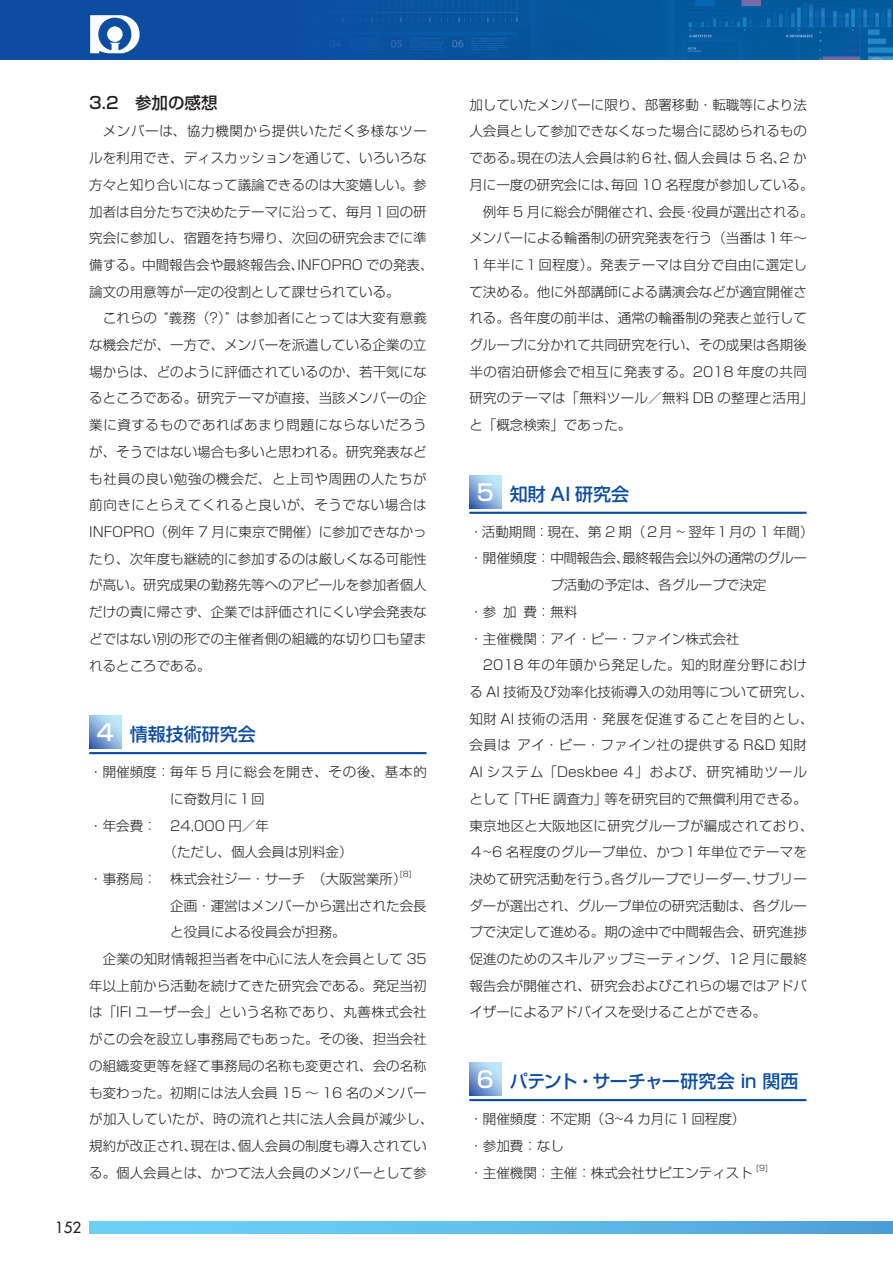
<style>
.page{position:relative;width:893px;height:1263px;background:#fff}
.page>*{position:absolute;margin:0;border:0;box-sizing:border-box;transform-origin:0 0}
.t1{font:500 18px "Shin Go Pro";letter-spacing:-.02em;color:#0d4da1}
.t2{font:500 18px "Shin Go Pro";color:#0d4da1}
.t3{font:500 16.5px "Shin Go Pr 5";color:#231f20}
.t4{font:500 15px "Futura Std";color:#231f20}
.t5{font:300 13.5px/26.7px "Shin Go Pr 5";color:#231f20}
.t6{font:300 13.5px "Shin Go Pr 5";letter-spacing:.02em;color:#231f20}
.t7{font:300 13.5px "Shin Go Pr 5";letter-spacing:.04em;color:#231f20}
.t8{font:300 13.5px "Shin Go Pr 5";letter-spacing:.07em;color:#231f20}
.t9{font:300 13.5px "Shin Go Pr 5";letter-spacing:.03em;color:#231f20}
.t10{font:300 13.5px "Shin Go Pr 5";letter-spacing:-.025em;color:#231f20}
.t11{font:300 13.5px "Shin Go Pr 5";letter-spacing:.025em;color:#231f20}
.t12{font:300 13.5px "Shin Go Pr 5";letter-spacing:.05em;color:#231f20}
.t13{font:300 13.5px "Shin Go Pr 5";letter-spacing:.055em;color:#231f20}
.t14{font:300 7.8px "Shin Go Pr 5";color:#231f20}
.s1{font-family:"Shin Go Pr 5";font-size:22.5px;color:#fff}
</style>
<div class="page">
<svg style="left:89px;top:1221px;width:804px;height:12px;background:#5fbbe9"></svg>
<div style="left:0;top:0;width:893px;height:60px;background:#0d4da1"></div>
<img style="left:330px;top:0;width:563px;height:60px">
<svg style="left:90px;top:15px;width:50px;height:38px"></svg>
<svg style="left:89px;top:716px;width:33px;height:33px"></svg>
<hr style="left:89px;top:752px;width:337px;height:2px;background:#0d4da1">
<svg style="left:469px;top:475px;width:33px;height:34px"></svg>
<hr style="left:469px;top:512px;width:337px;height:2px;background:#0d4da1">
<svg style="left:469px;top:1063px;width:33px;height:33px"></svg>
<hr style="left:469px;top:1099px;width:337px;height:2px;background:#0d4da1">
<p class="t3" style="left:89px;top:89px;width:130px">3.2　参加の感想</p>
<p class="t5" style="left:89px;top:117px;width:346px;text-indent:14px">メンバーは、協力機関から提供いただく多様なツールを利用でき、ディスカッションを通じて、いろいろな方々と知り合いになって議論できるのは大変嬉しい。参加者は自分たちで決めたテーマに沿って、毎月１回の研究会に参加し、宿題を持ち帰り、次回の研究会までに準備する。中間報告会や最終報告会、INFOPRO での発表、論文の用意等が一定の役割として課せられている。</p>
<p class="t5" style="left:89px;top:304px;width:339px;text-align:justify;text-indent:14px">これらの “義務（?）” は参加者にとっては大変有意義な機会だが、一方で、メンバーを派遣している企業の立場からは、どのように評価されているのか、若干気になるところである。研究テーマが直接、当該メンバーの企業に資するものであればあまり問題にならないだろうが、そうではない場合も多いと思われる。研究発表なども社員の良い勉強の機会だ、と上司や周囲の人たちが前向きにとらえてくれると良いが、そうでない場合はINFOPRO（例年 7 月に東京で開催）に参加できなかったり、次年度も継続的に参加するのは厳しくなる可能性が高い。研究成果の勤務先等へのアピールを参加者個人だけの責に帰さず、企業では評価されにくい学会発表などではない別の形での主催者側の組織的な切り口も望まれるところである。</p>
<h1 class="t2" style="left:97px;top:719px;width:160px"><span class="s1">4</span> 情報技術研究会</h1>
<p class="t13" style="left:89px;top:761px;width:339px">・開催頻度：毎年 5 月に総会を開き、その後、基本的</p>
<p class="t5" style="left:170px;top:784px;width:96px">に奇数月に１回</p>
<p class="t5" style="left:89px;top:811px;width:195px">・年会費： 24,000 円／年　</p>
<p class="t5" style="left:164px;top:837px;width:190px">（ただし、個人会員は別料金）</p>
<p class="t5" style="left:89px;top:864px;width:319px">・事務局： 株式会社ジー・サーチ　（大阪営業所）</p>
<p class="t14" style="left:400px;top:868px;width:13px">[8]</p>
<p class="t5" style="left:170px;top:891px;width:258px">企画・運営はメンバーから選出された会長</p>
<p class="t5" style="left:170px;top:917px;width:177px">と役員による役員会が担務。</p>
<p class="t5" style="left:103px;top:944px;width:326px">企業の知財情報担当者を中心に法人を会員として 35</p>
<p class="t5" style="left:89px;top:971px;width:339px">年以上前から活動を続けてきた研究会である。発足当初</p>
<p class="t9" style="left:89px;top:1001px;width:339px">は「IFI ユーザー会」という名称であり、丸善株式会社</p>
<p class="t5" style="left:89px;top:1024px;width:339px">がこの会を設立し事務局でもあった。その後、担当会社</p>
<p class="t5" style="left:89px;top:1051px;width:339px">の組織変更等を経て事務局の名称も変更され、会の名称</p>
<p class="t5" style="left:89px;top:1078px;width:339px">も変わった。初期には法人会員 15 ～ 16 名のメンバー</p>
<p class="t11" style="left:89px;top:1108px;width:346px">が加入していたが、時の流れと共に法人会員が減少し、</p>
<p class="t5" style="left:89px;top:1131px;width:339px">規約が改正され、現在は、個人会員の制度も導入されてい</p>
<p class="t5" style="left:89px;top:1158px;width:339px">る。個人会員とは、かつて法人会員のメンバーとして参</p>
<p class="t4" style="left:55px;top:1218px;width:28px">152</p>
<p class="t5" style="left:469px;top:90px;width:339px">加していたメンバーに限り、部署移動・転職等により法</p>
<p class="t5" style="left:469px;top:117px;width:339px">人会員として参加できなくなった場合に認められるもの</p>
<p class="t5" style="left:469px;top:143px;width:339px">である。現在の法人会員は約６社、個人会員は 5 名、2 か</p>
<p class="t5" style="left:469px;top:170px;width:346px">月に一度の研究会には、毎回 10 名程度が参加している。</p>
<p class="t5" style="left:483px;top:197px;width:332px">例年 5 月に総会が開催され、会長・役員が選出される。</p>
<p class="t5" style="left:469px;top:223px;width:339px">メンバーによる輪番制の研究発表を行う（当番は１年～</p>
<p class="t6" style="left:469px;top:254px;width:339px">１年半に１回程度）。発表テーマは自分で自由に選定し</p>
<p class="t5" style="left:469px;top:277px;width:339px">て決める。他に外部講師による講演会などが適宜開催さ</p>
<p class="t5" style="left:469px;top:304px;width:339px">れる。各年度の前半は、通常の輪番制の発表と並行して</p>
<p class="t5" style="left:469px;top:330px;width:339px">グループに分かれて共同研究を行い、その成果は各期後</p>
<p class="t7" style="left:469px;top:361px;width:339px">半の宿泊研修会で相互に発表する。2018 年度の共同</p>
<p class="t6" style="left:469px;top:387px;width:346px">研究のテーマは「無料ツール／無料 DB の整理と活用」</p>
<p class="t5" style="left:469px;top:410px;width:163px">と「概念検索」であった。</p>
<h1 class="t2" style="left:477px;top:479px;width:154px"><span class="s1">5</span> 知財 AI 研究会</h1>
<p class="t5" style="left:469px;top:517px;width:346px">・活動期間：現在、第 2 期（２月 ~ 翌年１月の 1 年間）</p>
<p class="t10" style="left:469px;top:547px;width:339px">・開催頻度：中間報告会、最終報告会以外の通常のグルー</p>
<p class="t5" style="left:550px;top:570px;width:217px">プ活動の予定は、各グループで決定</p>
<p class="t5" style="left:469px;top:597px;width:109px">・参 加 費：無料</p>
<p class="t5" style="left:469px;top:624px;width:271px">・主催機関：アイ・ピー・ファイン株式会社</p>
<p class="t7" style="left:483px;top:654px;width:325px">2018 年の年頭から発足した。知的財産分野におけ</p>
<p class="t5" style="left:469px;top:677px;width:346px">る AI 技術及び効率化技術導入の効用等について研究し、</p>
<p class="t12" style="left:469px;top:707px;width:346px">知財 AI 技術の活用・発展を促進することを目的とし、</p>
<p class="t7" style="left:469px;top:734px;width:339px">会員は アイ・ピー・ファイン社の提供する R&amp;D 知財</p>
<p class="t8" style="left:469px;top:761px;width:339px">AI システム「Deskbee ４」および、研究補助ツール</p>
<p class="t5" style="left:469px;top:784px;width:339px">として「THE 調査力」等を研究目的で無償利用できる。</p>
<p class="t6" style="left:469px;top:814px;width:346px">東京地区と大阪地区に研究グループが編成されており、</p>
<p class="t5" style="left:469px;top:837px;width:339px">４~6 名程度のグループ単位、かつ１年単位でテーマを</p>
<p class="t5" style="left:469px;top:864px;width:339px">決めて研究活動を行う。各グループでリーダー、サブリー</p>
<p class="t5" style="left:469px;top:891px;width:339px">ダーが選出され、グループ単位の研究活動は、各グルー</p>
<p class="t5" style="left:469px;top:917px;width:339px">プで決定して進める。期の途中で中間報告会、研究進捗</p>
<p class="t5" style="left:469px;top:944px;width:339px">促進のためのスキルアップミーティング、12 月に最終</p>
<p class="t5" style="left:469px;top:971px;width:339px">報告会が開催され、研究会およびこれらの場ではアドバ</p>
<p class="t5" style="left:469px;top:998px;width:298px">イザーによるアドバイスを受けることができる。</p>
<h1 class="t1" style="left:477px;top:1066px;width:323px"><span class="s1">6</span> パテント・サーチャー研究会 in 関西</h1>
<p class="t5" style="left:469px;top:1104px;width:285px">・開催頻度：不定期（3~4 カ月に１回程度）・参加費：なし<br>・主催機関：主催：株式会社サピエンティスト</p>
<p class="t14" style="left:756px;top:1161px;width:13px">[9]</p>
</div>
